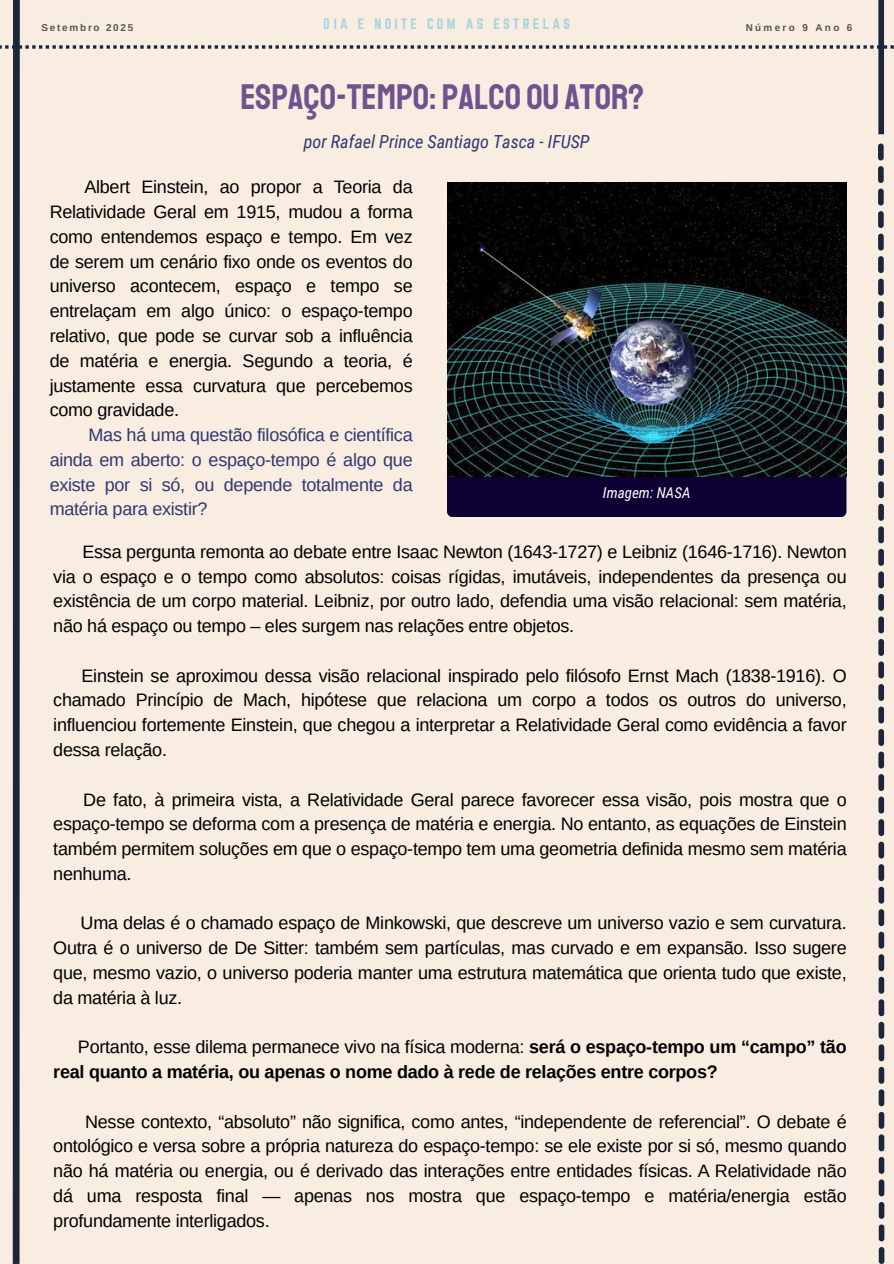
<style>
.page{position:relative;width:894px;height:1264px;background:#fff}
.page>*{position:absolute;margin:0;border:0;box-sizing:border-box;transform-origin:0 0}
.t1{font:36px "Staatliches";color:#71528f}
.t2{font:18px/24.8px "Arimo";letter-spacing:-.015em;color:#000;text-align:justify}
.t3{font:700 18px/24.8px "Arimo";letter-spacing:-.015em;color:#000}
.t4{font:18px/24.8px "Arimo";letter-spacing:-.015em;color:#313772;text-align:justify}
.t5{font:italic 18px "Roboto Condensed";color:#313772}
.t6{font:italic 15px "Roboto Condensed";color:#fff}
.t7{font:13.2px "Norwester";letter-spacing:.25em;color:#a8d5dc}
.t8{font:700 9.9px "Arimo";letter-spacing:.18em;color:#545454}
.t9{font:700 9.9px "Arimo";letter-spacing:.24em;color:#545454}
.s1{font-weight:400}
</style>
<div class="page">
<div style="left:0;top:0;width:893px;height:1263px;background:#f8ede0"></div>
<svg style="left:0;top:45px;width:893px;height:4px"></svg>
<div style="left:447px;top:471px;width:399px;height:46px;background:#0d0033"></div>
<img style="left:447px;top:183px;width:399px;height:293px">
<div style="left:13px;top:0;width:7px;height:1263px;background:#1b253c"></div>
<svg style="left:878px;top:144px;width:6px;height:1119px"></svg>
<div style="left:878px;top:0;width:5px;height:134px;background:#1b253c"></div>
<p class="t8" style="left:41px;top:22px;width:93px">Setembro 2025</p>
<p class="t7" style="left:323px;top:16px;width:248px">DIA E NOITE COM AS ESTRELAS</p>
<p class="t9" style="left:745px;top:22px;width:108px">Número 9 Ano 6</p>
<h1 class="t1" style="left:240px;top:75px;width:405px">ESPAÇO-TEMPO: PALCO OU ATOR?</h1>
<p class="t5" style="left:304px;top:131px;width:287px">por Rafael Prince Santiago Tasca - IFUSP</p>
<p class="t2" style="left:50px;top:175px;width:364px;text-indent:35px">Albert Einstein, ao propor a Teoria da Relatividade Geral em 1915, mudou a forma como entendemos espaço e tempo. Em vez de serem um cenário fixo onde os eventos do universo acontecem, espaço e tempo se entrelaçam em algo único: o espaço-tempo relativo, que pode se curvar sob a influência de matéria e energia. Segundo a teoria, é justamente essa curvatura que percebemos como gravidade.</p>
<p class="t4" style="left:50px;top:422px;width:364px;text-indent:39px">Mas há uma questão filosófica e científica ainda em aberto: o espaço-tempo é algo que existe por si só, ou depende totalmente da matéria para existir?</p>
<p class="t6" style="left:602px;top:484px;width:89px">Imagem: NASA</p>
<p class="t2" style="left:53px;top:539px;width:794px;text-indent:29px">Essa pergunta remonta ao debate entre Isaac Newton (1643-1727) e Leibniz (1646-1716). Newton via o espaço e o tempo como absolutos: coisas rígidas, imutáveis, independentes da presença ou existência de um corpo material. Leibniz, por outro lado, defendia uma visão relacional: sem matéria, não há espaço ou tempo – eles surgem nas relações entre objetos.</p>
<p class="t2" style="left:53px;top:663px;width:794px;text-indent:28px">Einstein se aproximou dessa visão relacional inspirado pelo filósofo Ernst Mach (1838-1916). O chamado Princípio de Mach, hipótese que relaciona um corpo a todos os outros do universo, influenciou fortemente Einstein, que chegou a interpretar a Relatividade Geral como evidência a favor dessa relação.</p>
<p class="t2" style="left:53px;top:787px;width:794px;text-indent:30px">De fato, à primeira vista, a Relatividade Geral parece favorecer essa visão, pois mostra que o espaço-tempo se deforma com a presença de matéria e energia. No entanto, as equações de Einstein também permitem soluções em que o espaço-tempo tem uma geometria definida mesmo sem matéria nenhuma.</p>
<p class="t2" style="left:53px;top:910px;width:794px;text-indent:27px">Uma delas é o chamado espaço de Minkowski, que descreve um universo vazio e sem curvatura.<br>Outra é o universo de De Sitter: também sem partículas, mas curvado e em expansão. Isso sugere que, mesmo vazio, o universo poderia manter uma estrutura matemática que orienta tudo que existe, da matéria à luz.</p>
<p class="t3" style="left:53px;top:1034px;width:794px;text-indent:25px"><span class="s1">Portanto, esse dilema permanece vivo na física moderna:</span> será o espaço-tempo um “campo” tão real quanto a matéria, ou apenas o nome dado à rede de relações entre corpos?</p>
<p class="t2" style="left:53px;top:1108px;width:794px;text-indent:32px">Nesse contexto, “absoluto” não significa, como antes, “independente de referencial”. O debate é ontológico e versa sobre a própria natureza do espaço-tempo: se ele existe por si só, mesmo quando não há matéria ou energia, ou é derivado das interações entre entidades físicas. A Relatividade não dá uma resposta final — apenas nos mostra que espaço-tempo e matéria/energia estão profundamente interligados.</p>
</div>
